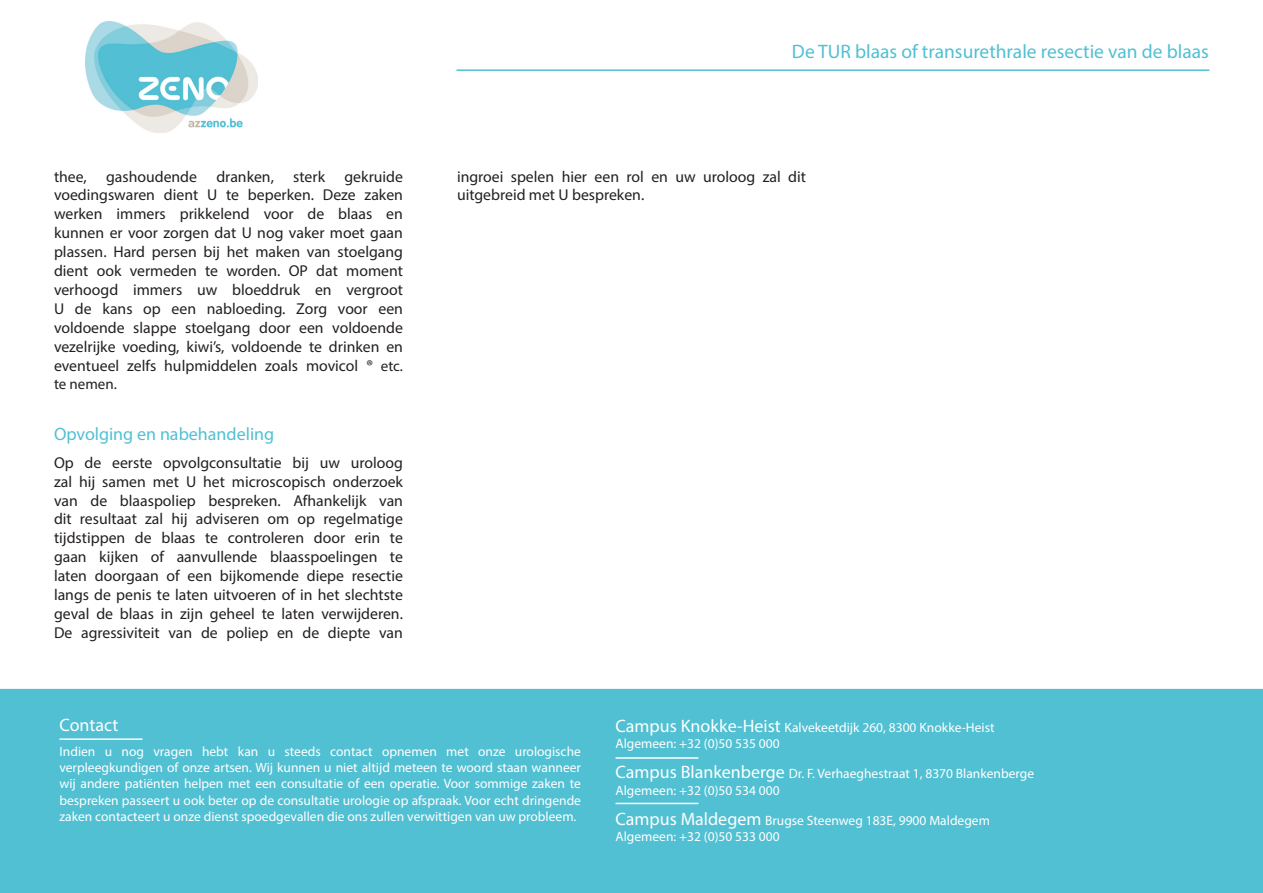
<style>
.page{position:relative;width:1263px;height:893px;background:#fff}
.page>*{position:absolute;margin:0;border:0;box-sizing:border-box;transform-origin:0 0}
.Paginatitel{font:19.5px "Myriad Pro";color:#51c0d3}
.Tussentitel{font:18px "Myriad Pro";color:#51c0d3}
.t1{font:18px "Myriad Pro";color:#fff}
.Normale_Tekst{font:15.75px/18.9px "Myriad Pro";color:#231f20;text-align:justify}
.Normale_Tekst-2{font:15px "Myriad Pro";color:#231f20}
.t2{font:13.5px/16.2px "Myriad Pro";color:#fff}
.s1{font-size:15px}
.s2{font-size:18px}
</style>
<div class="page">
<hr style="left:457px;top:69px;width:752px;height:2px;background:#51c0d3">
<img style="left:85px;top:21px;width:173px;height:112px">
<div style="left:0;top:689px;width:1263px;height:204px;background:#51c0d3"></div>
<hr style="left:615px;top:757px;width:83px;height:2px;background:#fff">
<hr style="left:60px;top:738px;width:82px;height:2px;background:#fff">
<hr style="left:615px;top:803px;width:83px;height:1px;background:#fff">
<p class="Normale_Tekst" style="left:54px;top:167px;width:350px">thee, gashoudende dranken, sterk gekruide voedingswaren dient U te beperken. Deze zaken werken immers prikkelend voor de blaas en kunnen er voor zorgen dat U nog vaker moet gaan plassen. Hard persen bij het maken van stoelgang dient ook vermeden te worden. OP dat moment verhoogd immers uw bloeddruk en vergroot U de kans op een nabloeding. Zorg voor een voldoende slappe stoelgang door een voldoende vezelrijke voeding, kiwi’s, voldoende te drinken en eventueel zelfs hulpmiddelen zoals movicol ® <span class="s1">etc.</span></p>
<p class="Normale_Tekst-2" style="left:54px;top:374px;width:64px">te nemen.</p>
<p class="Tussentitel" style="left:54px;top:423px;width:222px">Opvolging en nabehandeling</p>
<p class="Normale_Tekst" style="left:54px;top:453px;width:350px">Op de eerste opvolgconsultatie bij uw uroloog zal hij samen met U het microscopisch onderzoek van de blaaspoliep bespreken. Afhankelijk van dit resultaat zal hij adviseren om op regelmatige tijdstippen de blaas te controleren door erin te gaan kijken of aanvullende blaasspoelingen te laten doorgaan of een bijkomende diepe resectie langs de penis te laten uitvoeren of in het slechtste geval de blaas in zijn geheel te laten verwijderen.<br>De agressiviteit van de poliep en de diepte van</p>
<p class="Paginatitel" style="left:792px;top:40px;width:418px">De TUR blaas of transurethrale resectie van de blaas</p>
<p class="Normale_Tekst" style="left:457px;top:167px;width:350px">ingroei spelen hier een rol en uw uroloog zal dit uitgebreid met U bespreken.</p>
<p class="t1" style="left:60px;top:714px;width:60px">Contact</p>
<p class="t2" style="left:60px;top:743px;width:523px;text-align:justify">Indien u nog vragen hebt kan u steeds contact opnemen met onze urologische verpleegkundigen of onze artsen. Wij kunnen u niet altijd meteen te woord staan wanneer wij andere patiënten helpen met een consultatie of een operatie. Voor sommige zaken te bespreken passeert u ook beter op de consultatie urologie op afspraak. Voor echt dringende zaken contacteert u onze dienst spoedgevallen die ons zullen verwittigen van uw probleem.</p>
<p class="t2" style="left:615px;top:719px;width:380px"><span class="s2">Campus Knokke-Heist</span> Kalvekeetdijk 260, 8300 Knokke-Heist<br>Algemeen: +32 (0)50 535 000</p>
<p class="t2" style="left:615px;top:766px;width:420px"><span class="s2">Campus Blankenberge</span> Dr. F. Verhaeghestraat 1, 8370 Blankenberge<br>Algemeen: +32 (0)50 534 000</p>
<p class="t2" style="left:615px;top:812px;width:376px"><span class="s2">Campus Maldegem</span> Brugse Steenweg 183E, 9900 Maldegem<br>Algemeen: +32 (0)50 533 000</p>
</div>
